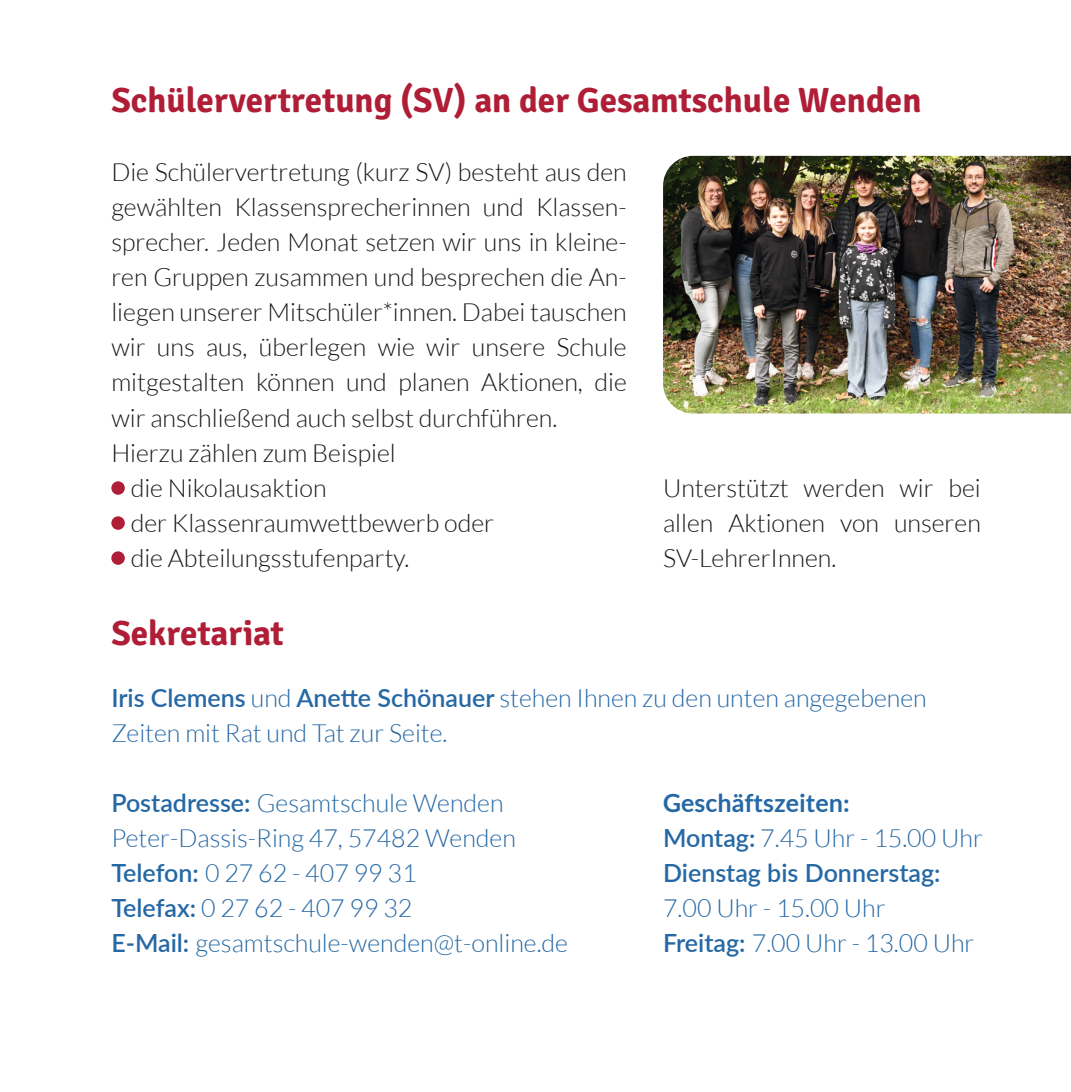
<style>
.page{position:relative;width:1071px;height:1092px;background:#fff}
.page>*{position:absolute;margin:0;border:0;box-sizing:border-box;transform-origin:0 0}
.t1{font:700 35px "Signika Negative";color:#af1e36}
.t2{font:300 25px/35px "Lato";color:#171818;text-align:justify}
.t3{font:300 25px/35px "Lato";color:#2568a5}
.t4{font:600 25px "Lato";color:#2568a5}
.t5{font:700 25px "Lato";color:#2568a5}
.s1{font-weight:600}
</style>
<div class="page">
<div style="left:111px;top:481px;width:14px;height:13px;background:#af1e36;border-radius:50%"></div>
<div style="left:111px;top:516px;width:14px;height:13px;background:#af1e36;border-radius:50%"></div>
<div style="left:111px;top:551px;width:14px;height:13px;background:#af1e36;border-radius:50%"></div>
<img style="left:663px;top:156px;width:407px;height:257px">
<p class="t1" style="left:111px;top:79px;width:811px">Schülervertretung (SV) an der Gesamtschule Wenden</p>
<p class="t2" style="left:111px;top:155px;width:516px">Die Schülervertretung (kurz SV) besteht aus den gewählten Klassensprecherinnen und Klassen&shy;sprecher. Jeden Monat setzen wir uns in kleine&shy;ren Gruppen zusammen und besprechen die An&shy;liegen unserer Mitschüler*innen. Dabei tauschen wir uns aus, überlegen wie wir unsere Schule mitgestalten können und planen Aktionen, die wir anschließend auch selbst durchführen.</p>
<p class="t2" style="left:111px;top:435px;width:286px">Hierzu zählen zum Beispiel</p>
<p class="t2" style="left:131px;top:470px;width:197px">die Nikolausaktion</p>
<p class="t2" style="left:131px;top:505px;width:365px">der Klassenraumwettbewerb oder</p>
<p class="t2" style="left:131px;top:540px;width:280px">die Abteilungsstufenparty.</p>
<p class="t1" style="left:111px;top:612px;width:174px">Sekretariat</p>
<p class="t2" style="left:662px;top:470px;width:319px">Unterstützt werden wir bei allen Aktionen von unseren SV-LehrerInnen.</p>
<p class="t3" style="left:111px;top:680px;width:816px"><span class="s1">Iris Clemens</span> und <span class="s1">Anette Schönauer</span> stehen Ihnen zu den unten angegebenen<br>Zeiten mit Rat und Tat zur Seite.</p>
<p class="t3" style="left:111px;top:785px;width:393px"><span class="s1">Postadresse:</span> Gesamtschule Wenden</p>
<p class="t3" style="left:111px;top:820px;width:406px">Peter-Dassis-Ring 47, 57482 Wenden</p>
<p class="t3" style="left:111px;top:855px;width:306px"><span class="s1">Telefon:</span> 0 27 62 - 407 99 31</p>
<p class="t3" style="left:111px;top:890px;width:302px"><span class="s1">Telefax:</span> 0 27 62 - 407 99 32</p>
<p class="t3" style="left:111px;top:925px;width:458px"><span class="s1">E-Mail:</span> gesamtschule-wenden@t-online.de</p>
<p class="t5" style="left:662px;top:788px;width:188px">Geschäftszeiten:</p>
<p class="t3" style="left:662px;top:820px;width:321px"><span class="s1">Montag:</span> 7.45 Uhr - 15.00 Uhr</p>
<p class="t4" style="left:662px;top:854px;width:279px">Dienstag bis Donnerstag:</p>
<p class="t3" style="left:662px;top:890px;width:224px">7.00 Uhr - 15.00 Uhr</p>
<p class="t3" style="left:662px;top:925px;width:313px"><span class="s1">Freitag:</span> 7.00 Uhr - 13.00 Uhr</p>
</div>
